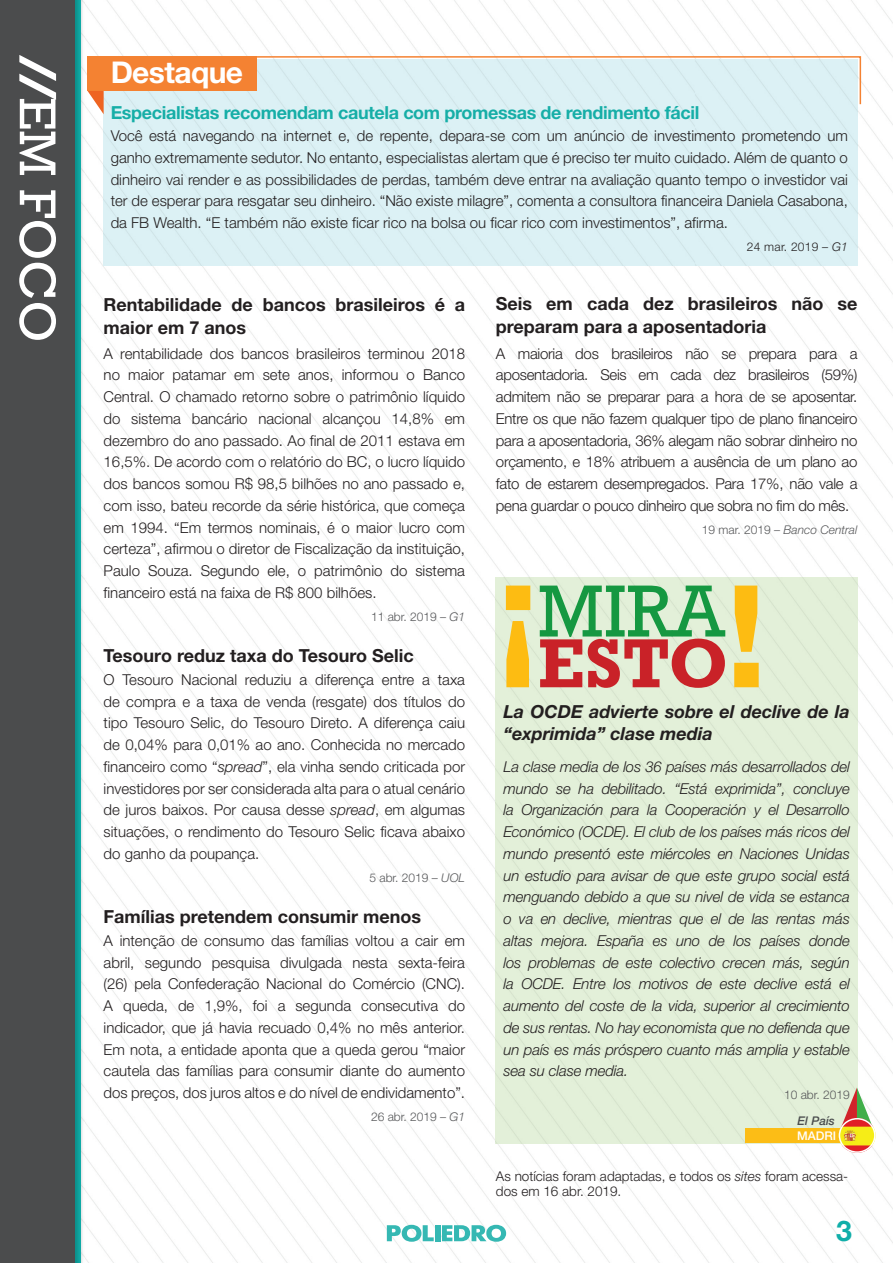
<style>
.page{position:relative;width:893px;height:1263px;background:#fff}
.page>*{position:absolute;margin:0;border:0;box-sizing:border-box;transform-origin:0 0}
.t1{font:52.5px "Rockwell";color:#fff}
.t2{font:700 30px "Helvetica Neue";letter-spacing:-.02em;color:#fff}
.t3{font:700 28.5px "Helvetica Neue";color:#10aea9}
.t4{font:700 18px/22.5px "Helvetica Neue";color:#231f20}
.t5{font:700 18px "Helvetica Neue";letter-spacing:-.02em;color:#16aea7}
.t6{font:italic 700 18px/22.5px "Helvetica Neue";color:#231f20}
.t7{font:300 15px/21.8px "Helvetica Neue";color:#231f20;text-align:justify}
.t8{font:italic 300 15px/21.8px "Helvetica Neue";letter-spacing:-.01em;color:#231f20;text-align:justify}
.t9{font:300 13.5px/15px "Helvetica Neue";color:#231f20}
.t10{font:300 12px "Helvetica Neue";color:#57585a}
.t11{font:italic 300 12px "Helvetica Neue";color:#57585a}
.t12{font:300 12px "Helvetica Neue";letter-spacing:.02em;color:#231f20}
.t13{font:italic 500 12px "Helvetica Neue";color:#4b4d4e}
.t14{font:500 12px "Helvetica Neue";color:#fff}
.s1{font-weight:700}
.s2{font-style:italic}
.s3{font-style:normal}
</style>
<div class="page">
<img style="left:81px;top:0;width:812px;height:1263px">
<svg style="left:387px;top:1225px;width:47px;height:17px"></svg>
<div style="left:435px;top:1225px;width:5px;height:16px;background:#35b8b3"></div>
<svg style="left:442px;top:1225px;width:64px;height:17px"></svg>
<img style="left:74px;top:0;width:7px;height:1263px">
<div style="left:0;top:0;width:74px;height:1263px;background:#4b4c4d"></div>
<div style="left:104px;top:91px;width:753px;height:175px;background:#dcf1f5"></div>
<div style="left:496px;top:577px;width:361px;height:566px;background:#e3f0d9"></div>
<svg style="left:540px;top:586px;width:185px;height:102px;background:#ada688"></svg>
<svg style="left:506px;top:586px;width:24px;height:101px;background:#f6c841"></svg>
<svg style="left:734px;top:586px;width:25px;height:101px;background:#f5c947"></svg>
<div style="left:745px;top:1128px;width:103px;height:15px;background:#fcbd16"></div>
<svg style="left:840px;top:1087px;width:34px;height:31px"></svg>
<img style="left:839px;top:1118px;width:37px;height:35px">
<div style="left:839px;top:1118px;width:37px;height:35px;border:2px solid #fff;border-radius:50%"></div>
<div style="left:88px;top:56px;width:169px;height:35px;background:#f48232"></div>
<svg style="left:88px;top:91px;width:16px;height:23px"></svg>
<svg style="left:255px;top:55px;width:607px;height:51px;background:#ddeded"></svg>
<h1 class="t1" style="left:68px;top:55px;width:289px;rotate:90deg"><span class="s1">//</span> EM FOCO</h1>
<h2 class="t2" style="left:111px;top:54px;width:134px">Destaque</h2>
<p class="t5" style="left:111px;top:101px;width:590px">Especialistas recomendam cautela com promessas de rendimento fácil</p>
<p class="t7" style="left:111px;top:124px;width:739px">Você está navegando na internet e, de repente, depara-se com um anúncio de investimento prometendo um ganho extremamente sedutor. No entanto, especialistas alertam que é preciso ter muito cuidado. Além de quanto o dinheiro vai render e as possibilidades de perdas, também deve entrar na avaliação quanto tempo o investidor vai ter de esperar para resgatar seu dinheiro. “Não existe milagre”, comenta a consultora financeira Daniela Casabona, da FB Wealth. “E também não existe ficar rico na bolsa ou ficar rico com investimentos”, afirma.</p>
<p class="t12" style="left:747px;top:239px;width:103px">24 mar. 2019 – <span class="s2">G1</span></p>
<p class="t4" style="left:104px;top:293px;width:363px">Rentabilidade de bancos brasileiros é a maior em 7 anos</p>
<p class="t7" style="left:104px;top:342px;width:363px">A rentabilidade dos bancos brasileiros terminou 2018 no maior patamar em sete anos, informou o Banco Central. O chamado retorno sobre o patrimônio líquido do sistema bancário nacional alcançou 14,8% em dezembro do ano passado. Ao final de 2011 estava em 16,5%. De acordo com o relatório do BC, o lucro líquido dos bancos somou R$ 98,5 bilhões no ano passado e, com isso, bateu recorde da série histórica, que começa em 1994. “Em termos nominais, é o maior lucro com certeza”, afirmou o diretor de Fiscalização da instituição, Paulo Souza. Segundo ele, o patrimônio do sistema financeiro está na faixa de R$ 800 bilhões.</p>
<p class="t10" style="left:371px;top:609px;width:96px">11 abr. 2019 – <span class="s2">G1</span></p>
<p class="t4" style="left:104px;top:643px;width:312px">Tesouro reduz taxa do Tesouro Selic</p>
<p class="t7" style="left:104px;top:668px;width:363px">O Tesouro Nacional reduziu a diferença entre a taxa de compra e a taxa de venda (resgate) dos títulos do tipo Tesouro Selic, do Tesouro Direto. A diferença caiu de 0,04% para 0,01% ao ano. Conhecida no mercado financeiro como “<span class="s2">spread</span>”, ela vinha sendo criticada por investidores por ser considerada alta para o atual cenário de juros baixos. Por causa desse <span class="s2">spread</span>, em algumas situações, o rendimento do Tesouro Selic ficava abaixo do ganho da poupança.</p>
<p class="t10" style="left:369px;top:870px;width:97px">5 abr. 2019 – <span class="s2">UOL</span></p>
<p class="t4" style="left:104px;top:905px;width:319px">Famílias pretendem consumir menos</p>
<p class="t7" style="left:104px;top:929px;width:363px">A intenção de consumo das famílias voltou a cair em abril, segundo pesquisa divulgada nesta sexta-feira (26) pela Confederação Nacional do Comércio (CNC).<br>A queda, de 1,9%, foi a segunda consecutiva do indicador, que já havia recuado 0,4% no mês anterior.<br>Em nota, a entidade aponta que a queda gerou “maior cautela das famílias para consumir diante do aumento dos preços, dos juros altos e do nível de endividamento”.</p>
<p class="t10" style="left:371px;top:1109px;width:96px">26 abr. 2019 – <span class="s2">G1</span></p>
<p class="t4" style="left:496px;top:292px;width:363px">Seis em cada dez brasileiros não se preparam para a aposentadoria</p>
<p class="t7" style="left:496px;top:342px;width:363px">A maioria dos brasileiros não se prepara para a aposentadoria. Seis em cada dez brasileiros (59%) admitem não se preparar para a hora de se aposentar.<br>Entre os que não fazem qualquer tipo de plano financeiro para a aposentadoria, 36% alegam não sobrar dinheiro no orçamento, e 18% atribuem a ausência de um plano ao fato de estarem desempregados. Para 17%, não vale a pena guardar o pouco dinheiro que sobra no fim do mês.</p>
<p class="t11" style="left:702px;top:522px;width:157px"><span class="s3">19 mar. 2019 –</span> Banco Central</p>
<p class="t6" style="left:503px;top:700px;width:348px">La OCDE advierte sobre el declive de la “exprimida” clase media</p>
<p class="t8" style="left:503px;top:755px;width:348px">La clase media de los 36 países más desarrollados del mundo se ha debilitado. “Está exprimida”, concluye la Organización para la Cooperación y el Desarrollo Económico (OCDE). El club de los países más ricos del mundo presentó este miércoles en Naciones Unidas un estudio para avisar de que este grupo social está menguando debido a que su nivel de vida se estanca o va en declive, mientras que el de las rentas más altas mejora. España es uno de los países donde los problemas de este colectivo crecen más, según la OCDE. Entre los motivos de este declive está el aumento del coste de la vida, superior al crecimiento de sus rentas. No hay economista que no defienda que un país es más próspero cuanto más amplia y estable sea su clase media.</p>
<p class="t10" style="left:784px;top:1088px;width:67px">10 abr. 2019</p>
<p class="t14" style="left:797px;top:1128px;width:41px">MADRI</p>
<p class="t13" style="left:798px;top:1114px;width:39px">El País</p>
<p class="t9" style="left:496px;top:1169px;width:354px">As notícias foram adaptadas, e todos os <span class="s2">sites</span> foram acessa&shy;dos em 16 abr. 2019.</p>
<h3 class="t3" style="left:836px;top:1213px;width:17px">3</h3>
</div>
